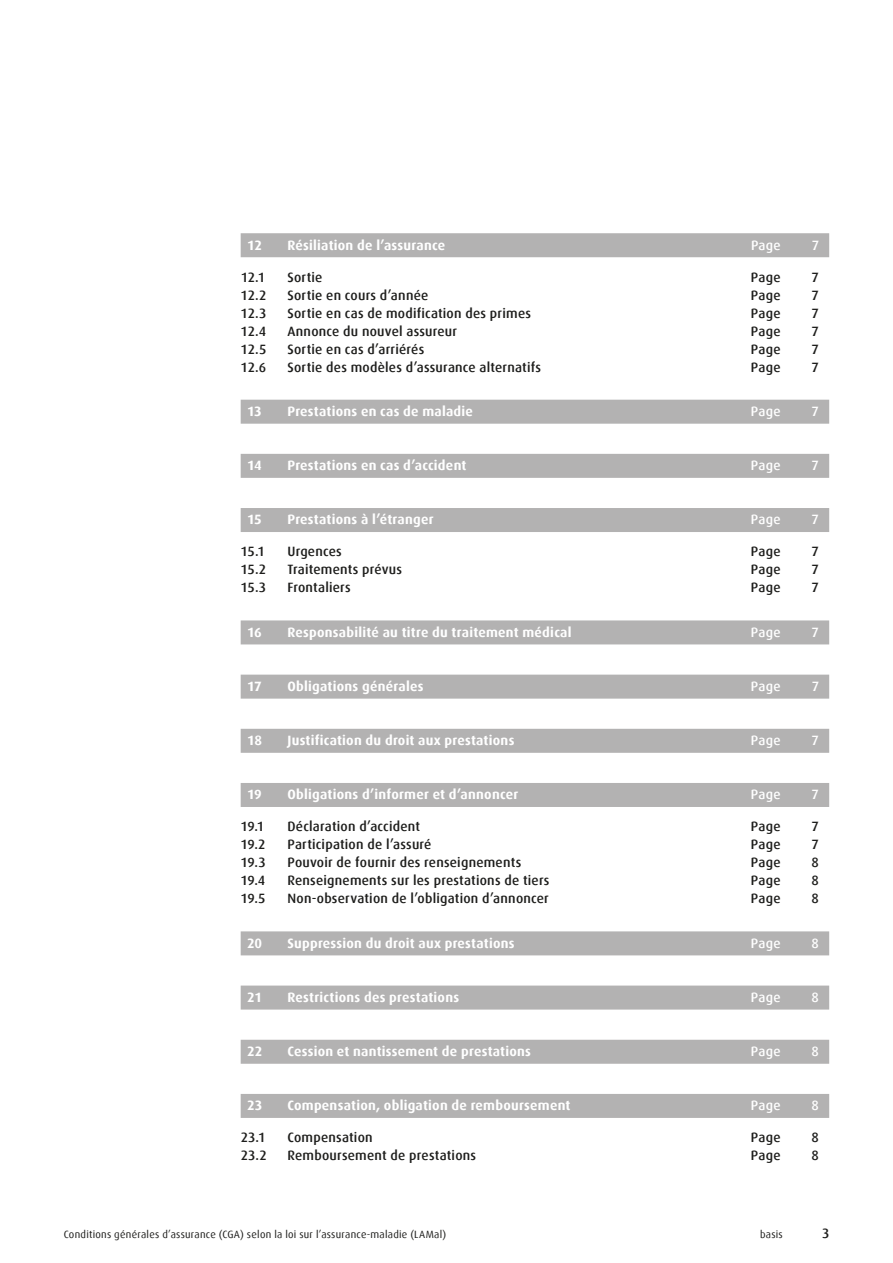
<style>
.page{position:relative;width:893px;height:1263px;background:#fff}
.page>*{position:absolute;margin:0;border:0;box-sizing:border-box;transform-origin:0 0}
.t1{font:500 13.5px "Dax";letter-spacing:.015em;color:#1d1d1b}
.t2{font:700 13.5px "Dax";letter-spacing:.02em;color:#fff}
.t3{font:500 13.5px "Dax";letter-spacing:.015em;color:#fff}
.t4{font:10.5px "Dax";letter-spacing:.025em;color:#1d1d1b}
</style>
<div class="page">
<div style="left:241px;top:233px;width:588px;height:24px;background:#b3b2b2"></div>
<div style="left:241px;top:400px;width:588px;height:24px;background:#b3b2b2"></div>
<div style="left:241px;top:454px;width:588px;height:24px;background:#b3b2b2"></div>
<div style="left:241px;top:508px;width:588px;height:24px;background:#b3b2b2"></div>
<div style="left:241px;top:620px;width:588px;height:24px;background:#b3b2b2"></div>
<div style="left:241px;top:675px;width:588px;height:24px;background:#b3b2b2"></div>
<div style="left:241px;top:729px;width:588px;height:24px;background:#b3b2b2"></div>
<div style="left:241px;top:783px;width:588px;height:24px;background:#b3b2b2"></div>
<div style="left:241px;top:931px;width:588px;height:24px;background:#b3b2b2"></div>
<div style="left:241px;top:985px;width:588px;height:24px;background:#b3b2b2"></div>
<div style="left:241px;top:1040px;width:588px;height:24px;background:#b3b2b2"></div>
<div style="left:241px;top:1094px;width:588px;height:24px;background:#b3b2b2"></div>
<p class="t2" style="left:247px;top:237px;width:16px">12</p>
<p class="t2" style="left:287px;top:237px;width:159px">Résiliation de l’assurance</p>
<p class="t3" style="left:751px;top:237px;width:31px">Page</p>
<p class="t3" style="left:812px;top:237px;width:9px">7</p>
<p class="t1" style="left:241px;top:269px;width:26px">12.1</p>
<p class="t1" style="left:287px;top:269px;width:36px">Sortie</p>
<p class="t1" style="left:751px;top:269px;width:31px">Page</p>
<p class="t1" style="left:812px;top:269px;width:9px">7</p>
<p class="t1" style="left:241px;top:287px;width:27px">12.2</p>
<p class="t1" style="left:287px;top:287px;width:142px">Sortie en cours d’année</p>
<p class="t1" style="left:751px;top:287px;width:31px">Page</p>
<p class="t1" style="left:812px;top:287px;width:9px">7</p>
<p class="t1" style="left:241px;top:305px;width:27px">12.3</p>
<p class="t1" style="left:287px;top:305px;width:245px">Sortie en cas de modification des primes</p>
<p class="t1" style="left:751px;top:305px;width:31px">Page</p>
<p class="t1" style="left:812px;top:305px;width:9px">7</p>
<p class="t1" style="left:241px;top:323px;width:27px">12.4</p>
<p class="t1" style="left:287px;top:323px;width:171px">Annonce du nouvel assureur</p>
<p class="t1" style="left:751px;top:323px;width:31px">Page</p>
<p class="t1" style="left:812px;top:323px;width:9px">7</p>
<p class="t1" style="left:241px;top:341px;width:27px">12.5</p>
<p class="t1" style="left:287px;top:341px;width:138px">Sortie en cas d’arriérés</p>
<p class="t1" style="left:751px;top:341px;width:31px">Page</p>
<p class="t1" style="left:812px;top:341px;width:9px">7</p>
<p class="t1" style="left:241px;top:359px;width:27px">12.6</p>
<p class="t1" style="left:287px;top:359px;width:255px">Sortie des modèles d’assurance alternatifs</p>
<p class="t1" style="left:751px;top:359px;width:31px">Page</p>
<p class="t1" style="left:812px;top:359px;width:9px">7</p>
<p class="t2" style="left:247px;top:404px;width:16px">13</p>
<p class="t2" style="left:287px;top:404px;width:187px">Prestations en cas de maladie</p>
<p class="t3" style="left:751px;top:404px;width:31px">Page</p>
<p class="t3" style="left:812px;top:404px;width:9px">7</p>
<p class="t2" style="left:247px;top:458px;width:16px">14</p>
<p class="t2" style="left:287px;top:458px;width:181px">Prestations en cas d’accident</p>
<p class="t3" style="left:751px;top:458px;width:31px">Page</p>
<p class="t3" style="left:812px;top:458px;width:9px">7</p>
<p class="t2" style="left:247px;top:512px;width:16px">15</p>
<p class="t2" style="left:287px;top:512px;width:148px">Prestations à l’étranger</p>
<p class="t3" style="left:751px;top:512px;width:31px">Page</p>
<p class="t3" style="left:812px;top:512px;width:9px">7</p>
<p class="t1" style="left:241px;top:544px;width:26px">15.1</p>
<p class="t1" style="left:287px;top:544px;width:56px">Urgences</p>
<p class="t1" style="left:751px;top:544px;width:31px">Page</p>
<p class="t1" style="left:812px;top:544px;width:9px">7</p>
<p class="t1" style="left:241px;top:562px;width:27px">15.2</p>
<p class="t1" style="left:287px;top:562px;width:116px">Traitements prévus</p>
<p class="t1" style="left:751px;top:562px;width:31px">Page</p>
<p class="t1" style="left:812px;top:562px;width:9px">7</p>
<p class="t1" style="left:241px;top:580px;width:27px">15.3</p>
<p class="t1" style="left:287px;top:580px;width:65px">Frontaliers</p>
<p class="t1" style="left:751px;top:580px;width:31px">Page</p>
<p class="t1" style="left:812px;top:580px;width:9px">7</p>
<p class="t2" style="left:247px;top:624px;width:16px">16</p>
<p class="t2" style="left:287px;top:624px;width:286px">Responsabilité au titre du traitement médical</p>
<p class="t3" style="left:751px;top:624px;width:31px">Page</p>
<p class="t3" style="left:812px;top:624px;width:9px">7</p>
<p class="t2" style="left:247px;top:679px;width:16px">17</p>
<p class="t2" style="left:287px;top:679px;width:138px">Obligations générales</p>
<p class="t3" style="left:751px;top:679px;width:31px">Page</p>
<p class="t3" style="left:812px;top:679px;width:9px">7</p>
<p class="t2" style="left:247px;top:733px;width:16px">18</p>
<p class="t2" style="left:287px;top:733px;width:228px">Justification du droit aux prestations</p>
<p class="t3" style="left:751px;top:733px;width:31px">Page</p>
<p class="t3" style="left:812px;top:733px;width:9px">7</p>
<p class="t2" style="left:247px;top:787px;width:16px">19</p>
<p class="t2" style="left:287px;top:787px;width:232px">Obligations d’informer et d’annoncer</p>
<p class="t3" style="left:751px;top:787px;width:31px">Page</p>
<p class="t3" style="left:812px;top:787px;width:9px">7</p>
<p class="t1" style="left:241px;top:819px;width:25px">19.1</p>
<p class="t1" style="left:287px;top:819px;width:134px">Déclaration d’accident</p>
<p class="t1" style="left:751px;top:819px;width:31px">Page</p>
<p class="t1" style="left:812px;top:819px;width:9px">7</p>
<p class="t1" style="left:241px;top:837px;width:26px">19.2</p>
<p class="t1" style="left:287px;top:837px;width:146px">Participation de l’assuré</p>
<p class="t1" style="left:751px;top:837px;width:31px">Page</p>
<p class="t1" style="left:812px;top:837px;width:9px">7</p>
<p class="t1" style="left:241px;top:855px;width:27px">19.3</p>
<p class="t1" style="left:287px;top:855px;width:235px">Pouvoir de fournir des renseignements</p>
<p class="t1" style="left:751px;top:855px;width:31px">Page</p>
<p class="t1" style="left:812px;top:855px;width:9px">8</p>
<p class="t1" style="left:241px;top:873px;width:26px">19.4</p>
<p class="t1" style="left:287px;top:873px;width:264px">Renseignements sur les prestations de tiers</p>
<p class="t1" style="left:751px;top:873px;width:31px">Page</p>
<p class="t1" style="left:812px;top:873px;width:9px">8</p>
<p class="t1" style="left:241px;top:891px;width:27px">19.5</p>
<p class="t1" style="left:287px;top:891px;width:263px">Non-observation de l’obligation d’annoncer</p>
<p class="t1" style="left:751px;top:891px;width:31px">Page</p>
<p class="t1" style="left:812px;top:891px;width:9px">8</p>
<p class="t2" style="left:247px;top:935px;width:17px">20</p>
<p class="t2" style="left:287px;top:935px;width:229px">Suppression du droit aux prestations</p>
<p class="t3" style="left:751px;top:935px;width:31px">Page</p>
<p class="t3" style="left:812px;top:935px;width:9px">8</p>
<p class="t2" style="left:247px;top:989px;width:17px">21</p>
<p class="t2" style="left:287px;top:989px;width:173px">Restrictions des prestations</p>
<p class="t3" style="left:751px;top:990px;width:31px">Page</p>
<p class="t3" style="left:812px;top:990px;width:9px">8</p>
<p class="t2" style="left:247px;top:1044px;width:17px">22</p>
<p class="t2" style="left:287px;top:1044px;width:245px">Cession et nantissement de prestations</p>
<p class="t3" style="left:751px;top:1044px;width:31px">Page</p>
<p class="t3" style="left:812px;top:1044px;width:9px">8</p>
<p class="t2" style="left:247px;top:1098px;width:17px">23</p>
<p class="t2" style="left:287px;top:1098px;width:285px">Compensation, obligation de remboursement</p>
<p class="t3" style="left:751px;top:1098px;width:31px">Page</p>
<p class="t3" style="left:812px;top:1098px;width:9px">8</p>
<p class="t1" style="left:241px;top:1130px;width:26px">23.1</p>
<p class="t1" style="left:287px;top:1130px;width:87px">Compensation</p>
<p class="t1" style="left:751px;top:1130px;width:31px">Page</p>
<p class="t1" style="left:812px;top:1130px;width:9px">8</p>
<p class="t1" style="left:241px;top:1148px;width:28px">23.2</p>
<p class="t1" style="left:287px;top:1148px;width:190px">Remboursement de prestations</p>
<p class="t1" style="left:751px;top:1148px;width:31px">Page</p>
<p class="t1" style="left:812px;top:1148px;width:9px">8</p>
<p class="t4" style="left:64px;top:1228px;width:384px">Conditions générales d’assurance (CGA) selon la loi sur l’assurance-maladie (LAMal)</p>
<p class="t4" style="left:760px;top:1228px;width:24px">basis</p>
<p class="t1" style="left:822px;top:1225px;width:9px">3</p>
</div>
